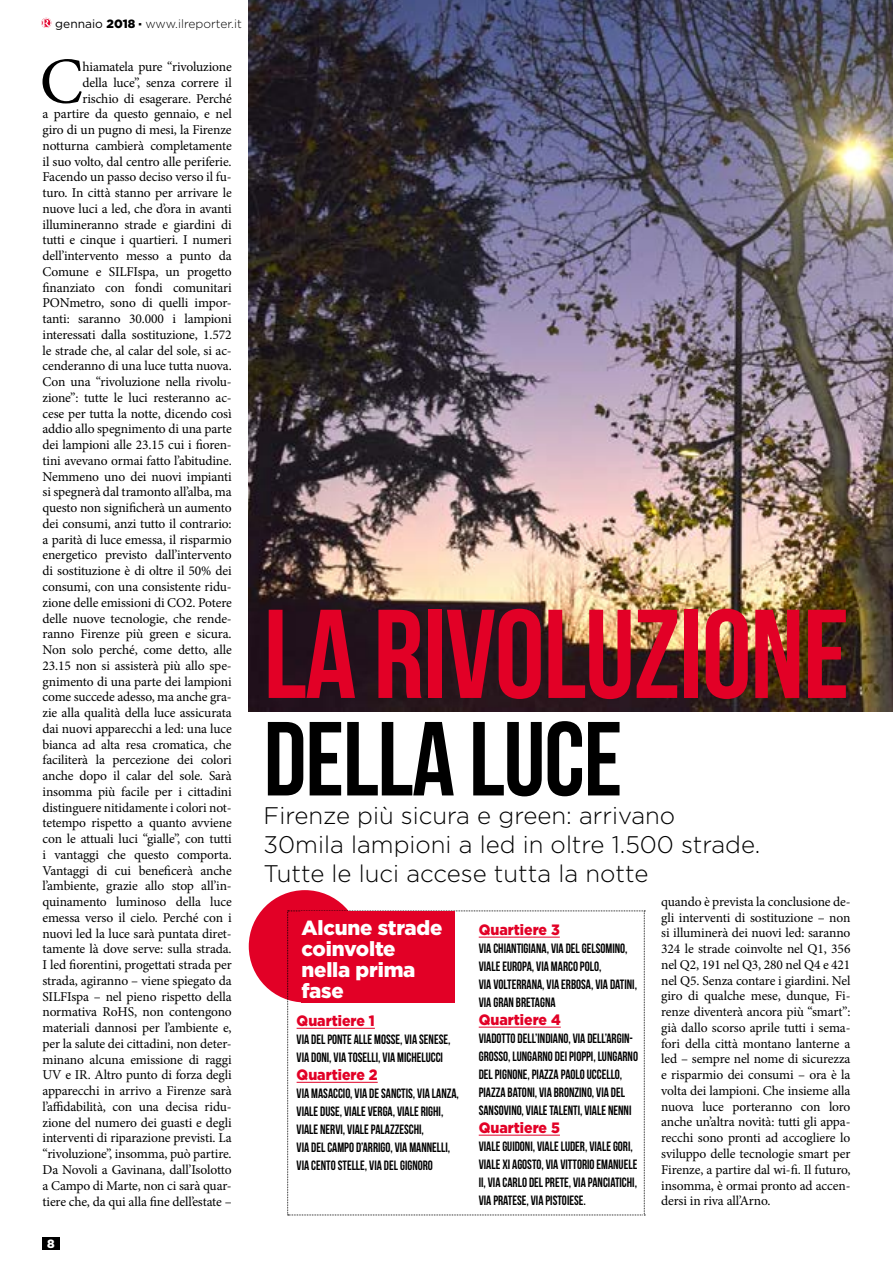
<style>
.page{position:relative;width:893px;height:1263px;background:#fff}
.page>*{position:absolute;margin:0;border:0;box-sizing:border-box;transform-origin:0 0}
.t1{font:126px "Bebas Neue";letter-spacing:-.01em;color:#e20026}
.t2{font:105px "Bebas Neue";letter-spacing:-.01em;color:#000}
.t3{font:65.4px "Minion Pro";color:#000}
.t4{font:300 24px/28.8px "Gotham";color:#000}
.t5{font:900 20.4px/21px "Gotham";letter-spacing:-.01em;color:#fff}
.t6{font:900 15px "Gotham";color:#e20026;scale:.94 1}
.t7{font:13.5px/15.8px "Minion Pro";letter-spacing:-.01em;color:#000;text-align:right}
.t8{font:13.5px/18px "Bebas Neue";color:#000;scale:.94 1}
.t9{font:300 12px "Gotham";color:#000}
.t10{font:900 12px "Gotham";color:#fff}
.s1{font-weight:400}
.s2{font-weight:900}
</style>
<div class="page">
<svg style="left:41px;top:17px;width:11px;height:11px"></svg>
<div style="left:43px;top:1237px;width:17px;height:12px;background:#000"></div>
<img style="left:249px;top:0;width:644px;height:711px">
<div style="left:249px;top:890px;width:112px;height:112px;background:#e20026;border-radius:50%"></div>
<svg style="left:287px;top:910px;width:358px;height:305px"></svg>
<div style="left:301px;top:911px;width:154px;height:91px;background:#e20026"></div>
<p class="t9" style="left:55px;top:16px;width:188px"><span class="s1">gennaio</span> <span class="s2">2018 ·</span> www.ilreporter.it</p>
<h3 class="t3" style="left:40px;top:38px;width:45px">C</h3>
<p class="t7" style="left:43px;top:59px;width:191px">hiamatela pure “rivoluzione<br>della luce”, senza correre il<br>rischio di esagerare. Perché<br>a partire da questo gennaio, e nel giro di un pugno di mesi, la Firenze notturna cambierà completamente il suo volto, dal centro alle periferie.<br>Facendo un passo deciso verso il fu&shy;turo. In città stanno per arrivare le nuove luci a led, che d’ora in avanti illumineranno strade e giardini di tutti e cinque i quartieri. I numeri dell’intervento messo a punto da Comune e SILFIspa, un progetto finanziato con fondi comunitari PONmetro, sono di quelli impor&shy;tanti: saranno 30.000 i lampioni interessati dalla sostituzione, 1.572 le strade che, al calar del sole, si ac&shy;cenderanno di una luce tutta nuova.<br>Con una “rivoluzione nella rivolu&shy;zione”: tutte le luci resteranno ac&shy;cese per tutta la notte, dicendo così addio allo spegnimento di una parte dei lampioni alle 23.15 cui i fioren&shy;tini avevano ormai fatto l’abitudine.<br>Nemmeno uno dei nuovi impianti si spegnerà dal tramonto all’alba, ma questo non significherà un aumento dei consumi, anzi tutto il contrario: a parità di luce emessa, il risparmio energetico previsto dall’intervento di sostituzione è di oltre il 50% dei consumi, con una consistente ridu&shy;zione delle emissioni di CO2. Potere delle nuove tecnologie, che rende&shy;ranno Firenze più green e sicura.<br>Non solo perché, come detto, alle 23.15 non si assisterà più allo spe&shy;gnimento di una parte dei lampioni come succede adesso, ma anche gra&shy;zie alla qualità della luce assicurata dai nuovi apparecchi a led: una luce bianca ad alta resa cromatica, che faciliterà la percezione dei colori anche dopo il calar del sole. Sarà insomma più facile per i cittadini distinguere nitidamente i colori not&shy;tetempo rispetto a quanto avviene con le attuali luci “gialle”, con tutti i vantaggi che questo comporta.<br>Vantaggi di cui beneficerà anche l’ambiente, grazie allo stop all’in&shy;quinamento luminoso della luce emessa verso il cielo. Perché con i nuovi led la luce sarà puntata diret&shy;tamente là dove serve: sulla strada.<br>I led fiorentini, progettati strada per strada, agiranno – viene spiegato da SILFIspa – nel pieno rispetto della normativa RoHS, non contengono materiali dannosi per l’ambiente e, per la salute dei cittadini, non deter&shy;minano alcuna emissione di raggi UV e IR. Altro punto di forza degli apparecchi in arrivo a Firenze sarà l’affidabilità, con una decisa ridu&shy;zione del numero dei guasti e degli interventi di riparazione previsti. La “rivoluzione”, insomma, può partire.<br>Da Novoli a Gavinana, dall’Isolotto a Campo di Marte, non ci sarà quar&shy;tiere che, da qui alla fine dell’estate –</p>
<p class="t10" style="left:47px;top:1236px;width:9px">8</p>
<h1 class="t1" style="left:264px;top:585px;width:587px">LA RIVOLUZIONE</h1>
<h2 class="t2" style="left:264px;top:701px;width:360px">DELLA LUCE</h2>
<h3 class="t4" style="left:264px;top:801px;width:498px">Firenze più sicura e green: arrivano<br>30mila lampioni a led in oltre 1.500 strade.<br>Tutte le luci accese tutta la notte</h3>
<h3 class="t5" style="left:301px;top:917px;width:143px">Alcune strade coinvolte nella prima fase</h3>
<p class="t6" style="left:297px;top:1012px;width:85px">Quartiere 1</p>
<p class="t8" style="left:297px;top:1030px;width:165px">VIA DEL PONTE ALLE MOSSE, VIA SENESE,<br>VIA DONI, VIA TOSELLI, VIA MICHELUCCI</p>
<p class="t6" style="left:297px;top:1066px;width:88px">Quartiere 2</p>
<p class="t8" style="left:297px;top:1084px;width:174px">VIA MASACCIO, VIA DE SANCTIS, VIA LANZA, VIALE DUSE, VIALE VERGA, VIALE RIGHI, VIALE NERVI, VIALE PALAZZESCHI,<br>VIA DEL CAMPO D’ARRIGO, VIA MANNELLI, VIA CENTO STELLE, VIA DEL GIGNORO</p>
<p class="t6" style="left:479px;top:921px;width:88px">Quartiere 3</p>
<p class="t8" style="left:479px;top:939px;width:170px">VIA CHIANTIGIANA, VIA DEL GELSOMINO,<br>VIALE EUROPA, VIA MARCO POLO,<br>VIA VOLTERRANA, VIA ERBOSA, VIA DATINI,<br>VIA GRAN BRETAGNA</p>
<p class="t6" style="left:479px;top:1011px;width:89px">Quartiere 4</p>
<p class="t8" style="left:479px;top:1029px;width:171px">VIADOTTO DELL’INDIANO, VIA DELL’ARGIN-GROSSO, LUNGARNO DEI PIOPPI, LUNGARNO DEL PIGNONE, PIAZZA PAOLO UCCELLO, PIAZZA BATONI, VIA BRONZINO, VIA DEL SANSOVINO, VIALE TALENTI, VIALE NENNI</p>
<p class="t6" style="left:479px;top:1119px;width:88px">Quartiere 5</p>
<p class="t8" style="left:479px;top:1137px;width:170px">VIALE GUIDONI, VIALE LUDER, VIALE GORI, VIALE XI AGOSTO, VIA VITTORIO EMANUELE II, VIA CARLO DEL PRETE, VIA PANCIATICHI, VIA PRATESE, VIA PISTOIESE.</p>
<p class="t7" style="left:661px;top:894px;width:191px;text-align:justify">quando è prevista la conclusione de&shy;gli interventi di sostituzione – non si illuminerà dei nuovi led: saranno 324 le strade coinvolte nel Q1, 356 nel Q2, 191 nel Q3, 280 nel Q4 e 421 nel Q5. Senza contare i giardini. Nel giro di qualche mese, dunque, Fi&shy;renze diventerà ancora più “smart”: già dallo scorso aprile tutti i sema&shy;fori della città montano lanterne a led – sempre nel nome di sicurezza e risparmio dei consumi – ora è la volta dei lampioni. Che insieme alla nuova luce porteranno con loro anche un’altra novità: tutti gli appa&shy;recchi sono pronti ad accogliere lo sviluppo delle tecnologie smart per Firenze, a partire dal wi-fi. Il futuro, insomma, è ormai pronto ad accen&shy;dersi in riva all’Arno.</p>
</div>
